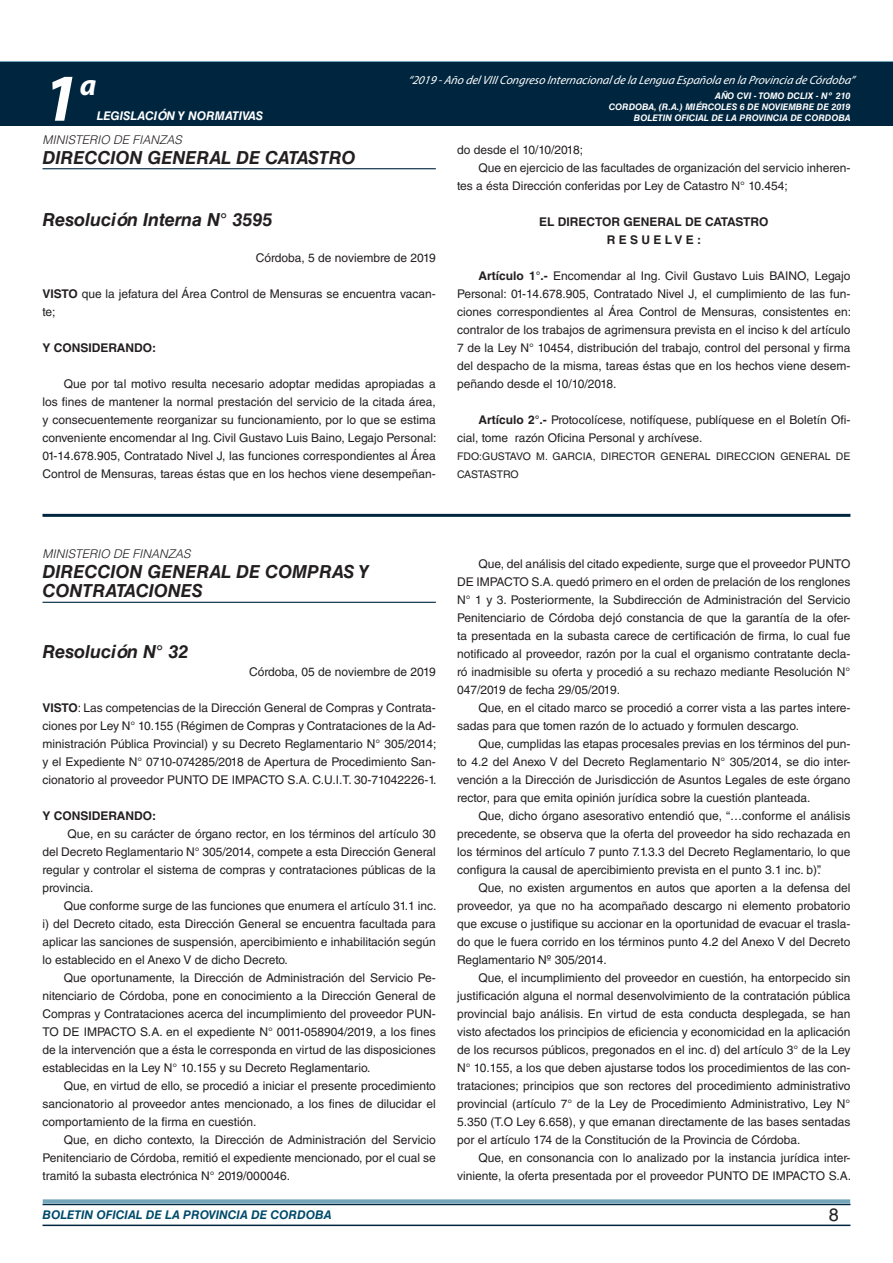
<style>
.page{position:relative;width:893px;height:1263px;background:#fff}
.page>*{position:absolute;margin:0;border:0;box-sizing:border-box;transform-origin:0 0}
.t1{font:italic 700 67.5px "Myriad Pro";color:#fff}
.t2{font:italic 700 30px "Myriad Pro";color:#fff}
.t3{font:italic 700 18px/19.5px "Helvetica LT Std";color:#231f20}
.t4{font:18px "Helvetica LT Std";color:#231f20}
.t5{font:12px/18px "Helvetica LT Std";color:#231f20;text-align:justify}
.t6{font:italic 12px "Myriad Pro";color:#fff}
.t7{font:700 12px/18px "Helvetica LT Std";color:#231f20;text-align:center}
.t8{font:italic 300 12px "Helvetica LT Std";color:#231f20}
.t9{font:italic 700 12px "Helvetica LT Std";color:#004b6c}
.t10{font:italic 700 12px "Helvetica LT Std";color:#fff}
.t11{font:10.5px "Helvetica LT Std";color:#231f20}
.t12{font:italic 700 9px/10.8px "Helvetica LT Std";color:#fff;text-align:right}
.s1{font-weight:700}
</style>
<div class="page">
<div style="left:0;top:61px;width:893px;height:6px;background:#73a5b8"></div>
<div style="left:0;top:62px;width:893px;height:64px;background:#00263f"></div>
<hr style="left:43px;top:1224px;width:807px;height:2px;background:#00263f">
<div style="left:42px;top:1198px;width:809px;height:8px;background:#fff;opacity:.75"></div>
<hr style="left:43px;top:168px;width:393px;height:1px;background:#00263f">
<hr style="left:43px;top:514px;width:807px;height:3px;background:#00263f">
<hr style="left:43px;top:602px;width:393px;height:1px;background:#00263f">
<h1 class="t1" style="left:43px;top:54px;width:38px">1</h1>
<h2 class="t2" style="left:80px;top:66px;width:18px">a</h2>
<p class="t10" style="left:97px;top:109px;width:168px">LEGISLACIÓN Y NORMATIVAS</p>
<p class="t6" style="left:408px;top:72px;width:448px">“2019 -Año delVIIICongreso Internacionalde la Lengua Esp añola en la Provincia de Córdoba”</p>
<p class="t12" style="left:609px;top:91px;width:243px">AÑO CVI - TOMO DCLIX - Nº 210<br>CORDOBA, (R.A.) MIÉRCOLES 6 DE NOVIEMBRE DE 2019<br>BOLETIN OFICIAL DE LA PROVINCIA DE CORDOBA</p>
<p class="t8" style="left:43px;top:133px;width:141px">MINISTERIO DE FIANZAS</p>
<h3 class="t3" style="left:43px;top:148px;width:314px">DIRECCION GENERAL DE CATASTRO</h3>
<h3 class="t3" style="left:43px;top:209px;width:232px">Resolución Interna N° 3595</h3>
<p class="t5" style="left:256px;top:249px;width:181px">Córdoba, 5 de noviembre de 2019</p>
<p class="t5" style="left:43px;top:285px;width:395px"><span class="s1">VISTO</span> que la jefatura del Área Control de Mensuras se encuentra vacan&shy;te;</p>
<p class="t7" style="left:43px;top:338px;width:115px">Y CONSIDERANDO:</p>
<p class="t5" style="left:43px;top:375px;width:395px;text-indent:21px">Que por tal motivo resulta necesario adoptar medidas apropiadas a los fines de mantener la normal prestación del servicio de la citada área, y consecuentemente reorganizar su funcionamiento, por lo que se estima conveniente encomendar al Ing. Civil Gustavo Luis Baino, Legajo Personal:<br>01-14.678.905, Contratado Nivel J, las funciones correspondientes al Área Control de Mensuras, tareas éstas que en los hechos viene desempeñan-</p>
<p class="t5" style="left:457px;top:141px;width:128px">do desde el 10/10/2018;</p>
<p class="t5" style="left:478px;top:159px;width:374px">Que en ejercicio de las facultades de organización del servicio inheren-</p>
<p class="t5" style="left:457px;top:177px;width:332px">tes a ésta Dirección conferidas por Ley de Catastro N° 10.454;</p>
<p class="t7" style="left:539px;top:212px;width:231px">EL DIRECTOR GENERAL DE CATASTRO<br>R E S U E L V E :</p>
<p class="t5" style="left:457px;top:267px;width:395px;text-indent:21px"><span class="s1">Artículo 1°.-</span> Encomendar al Ing. Civil Gustavo Luis BAINO, Legajo Personal: 01-14.678.905, Contratado Nivel J, el cumplimiento de las fun&shy;ciones correspondientes al Área Control de Mensuras, consistentes en: contralor de los trabajos de agrimensura prevista en el inciso k del artículo 7 de la Ley N° 10454, distribución del trabajo, control del personal y firma del despacho de la misma, tareas éstas que en los hechos viene desem&shy;peñando desde el 10/10/2018.</p>
<p class="t5" style="left:457px;top:411px;width:395px;text-indent:21px"><span class="s1">Artículo 2°.-</span> Protocolícese, notifíquese, publíquese en el Boletín Ofi&shy;cial, tome razón Oficina Personal y archívese.</p>
<p class="t11" style="left:457px;top:450px;width:41px">FDO:Gustavo</p>
<p class="t11" style="left:536px;top:450px;width:32px">M. Garcia</p>
<p class="t11" style="left:593px;top:450px;width:24px">, Director</p>
<p class="t11" style="left:661px;top:450px;width:16px">General</p>
<p class="t11" style="left:716px;top:450px;width:15px">Direccion</p>
<p class="t11" style="left:780px;top:450px;width:16px">General</p>
<p class="t11" style="left:836px;top:450px;width:8px">de</p>
<p class="t11" style="left:457px;top:468px;width:15px">Castastro</p>
<p class="t8" style="left:43px;top:547px;width:150px">MINISTERIO DE FINANZAS</p>
<h3 class="t3" style="left:43px;top:562px;width:328px">DIRECCION GENERAL DE COMPRAS Y<br>CONTRATACIONES</h3>
<h3 class="t3" style="left:43px;top:641px;width:147px">Resolución N° 32</h3>
<p class="t5" style="left:249px;top:663px;width:188px">Córdoba, 05 de noviembre de 2019</p>
<p class="t5" style="left:43px;top:699px;width:395px"><span class="s1">VISTO</span>: Las competencias de la Dirección General de Compras y Contrata&shy;ciones por Ley N° 10.155 (Régimen de Compras y Contrataciones de la Ad&shy;ministración Pública Provincial) y su Decreto Reglamentario N° 305/2014; y el Expediente N° 0710-074285/2018 de Apertura de Procedimiento San&shy;cionatorio al proveedor PUNTO DE IMPACTO S.A. C.U.I.T. 30-71042226-1.</p>
<p class="t7" style="left:43px;top:806px;width:115px">Y CONSIDERANDO:</p>
<p class="t5" style="left:43px;top:825px;width:395px;text-indent:25px">Que, en su carácter de órgano rector, en los términos del artículo 30 del Decreto Reglamentario N° 305/2014, compete a esta Dirección General regular y controlar el sistema de compras y contrataciones públicas de la provincia.</p>
<p class="t5" style="left:43px;top:897px;width:396px;text-indent:21px">Que conforme surge de las funciones que enumera el artículo 31.1 inc. i) del Decreto citado, esta Dirección General se encuentra facultada para aplicar las sanciones de suspensión, apercibimiento e inhabilitación según lo establecido en el Anexo V de dicho Decreto.</p>
<p class="t5" style="left:43px;top:969px;width:395px;text-indent:21px">Que oportunamente, la Dirección de Administración del Servicio Pe&shy;nitenciario de Córdoba, pone en conocimiento a la Dirección General de Compras y Contrataciones acerca del incumplimiento del proveedor PUN-TO DE IMPACTO S.A. en el expediente N° 0011-058904/2019, a los fines de la intervención que a ésta le corresponda en virtud de las disposiciones establecidas en la Ley N° 10.155 y su Decreto Reglamentario.</p>
<p class="t5" style="left:43px;top:1077px;width:395px;text-indent:21px">Que, en virtud de ello, se procedió a iniciar el presente procedimiento sancionatorio al proveedor antes mencionado, a los fines de dilucidar el comportamiento de la firma en cuestión.</p>
<p class="t5" style="left:43px;top:1131px;width:395px;text-indent:21px">Que, en dicho contexto, la Dirección de Administración del Servicio Penitenciario de Córdoba, remitió el expediente mencionado, por el cual se tramitó la subasta electrónica N° 2019/000046.</p>
<p class="t5" style="left:457px;top:555px;width:395px;text-indent:21px">Que, del análisis del citado expediente, surge que el proveedor PUNTO DE IMPACTO S.A. quedó primero en el orden de prelación de los renglones N° 1 y 3. Posteriormente, la Subdirección de Administración del Servicio Penitenciario de Córdoba dejó constancia de que la garantía de la ofer&shy;ta presentada en la subasta carece de certificación de firma, lo cual fue notificado al proveedor, razón por la cual el organismo contratante decla&shy;ró inadmisible su oferta y procedió a su rechazo mediante Resolución N° 047/2019 de fecha 29/05/2019.</p>
<p class="t5" style="left:457px;top:699px;width:395px;text-indent:21px">Que, en el citado marco se procedió a correr vista a las partes intere&shy;sadas para que tomen razón de lo actuado y formulen descargo.</p>
<p class="t5" style="left:457px;top:735px;width:395px;text-indent:21px">Que, cumplidas las etapas procesales previas en los términos del pun&shy;to 4.2 del Anexo V del Decreto Reglamentario N° 305/2014, se dio inter&shy;vención a la Dirección de Jurisdicción de Asuntos Legales de este órgano rector, para que emita opinión jurídica sobre la cuestión planteada.</p>
<p class="t5" style="left:457px;top:807px;width:395px;text-indent:21px">Que, dicho órgano asesorativo entendió que, “…conforme el análisis precedente, se observa que la oferta del proveedor ha sido rechazada en los términos del artículo 7 punto 7.1.3.3 del Decreto Reglamentario, lo que configura la causal de apercibimiento prevista en el punto 3.1 inc. b)”.</p>
<p class="t5" style="left:457px;top:879px;width:395px;text-indent:21px">Que, no existen argumentos en autos que aporten a la defensa del proveedor, ya que no ha acompañado descargo ni elemento probatorio que excuse o justifique su accionar en la oportunidad de evacuar el trasla&shy;do que le fuera corrido en los términos punto 4.2 del Anexo V del Decreto Reglamentario Nº 305/2014.</p>
<p class="t5" style="left:457px;top:969px;width:395px;text-indent:21px">Que, el incumplimiento del proveedor en cuestión, ha entorpecido sin justificación alguna el normal desenvolvimiento de la contratación pública provincial bajo análisis. En virtud de esta conducta desplegada, se han visto afectados los principios de eficiencia y economicidad en la aplicación de los recursos públicos, pregonados en el inc. d) del artículo 3° de la Ley N° 10.155, a los que deben ajustarse todos los procedimientos de las con&shy;trataciones; principios que son rectores del procedimiento administrativo provincial (artículo 7° de la Ley de Procedimiento Administrativo, Ley N° 5.350 (T.O Ley 6.658), y que emanan directamente de las bases sentadas por el artículo 174 de la Constitución de la Provincia de Córdoba.</p>
<p class="t5" style="left:457px;top:1149px;width:396px;text-align:right">Que, en consonancia con lo analizado por la instancia jurídica inter&shy;viniente, la oferta presentada por el proveedor PUNTO DE IMPACTO S.A.</p>
<p class="t9" style="left:43px;top:1208px;width:290px">BOLETIN OFICIAL DE LA PROVINCIA DE CORDOBA</p>
<h3 class="t4" style="left:829px;top:1204px;width:12px">8</h3>
</div>
